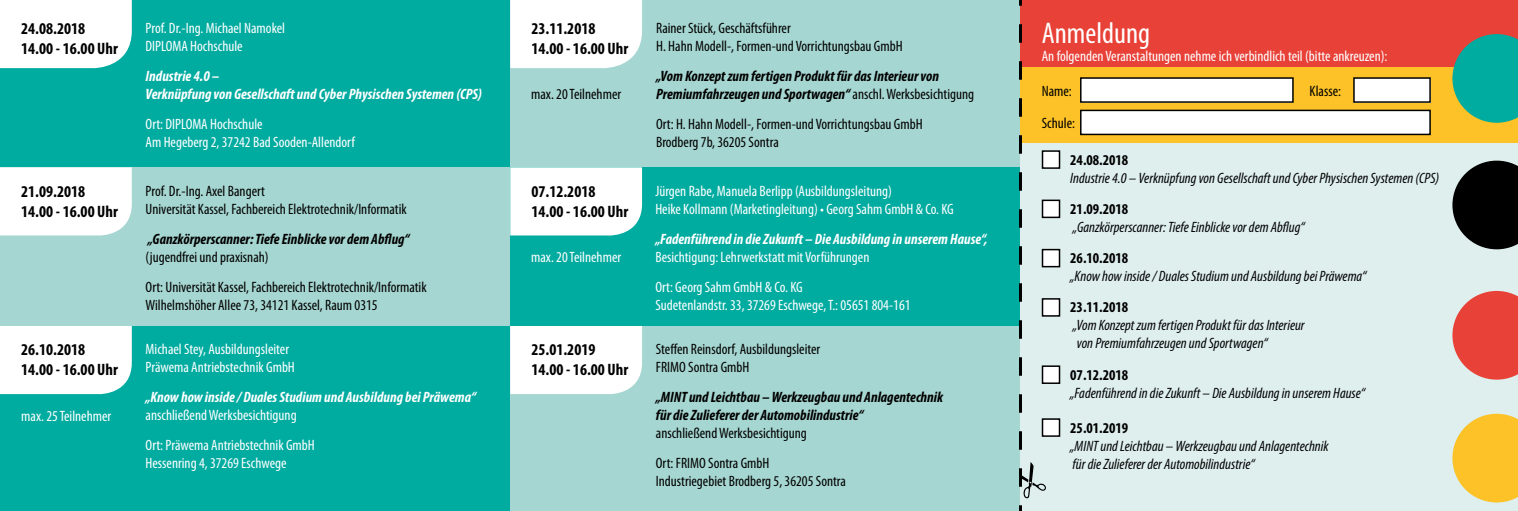
<style>
.page{position:relative;width:1518px;height:511px;background:#fff}
.page>*{position:absolute;margin:0;border:0;box-sizing:border-box;transform-origin:0 0}
.t1{font:condensed 30px "Myriad Pro";color:#fff}
.t2{font:700 condensed 16.5px/19.8px "Myriad Pro";color:#000}
.t3{font:condensed 15px/18px "Myriad Pro";color:#fff}
.t4{font:condensed 15px/18px "Myriad Pro";color:#000}
.t5{font:italic condensed 15px/18px "Myriad Pro";color:#000}
.t6{font:italic 700 condensed 15px/18px "Myriad Pro";color:#000}
.t7{font:italic 700 condensed 15px/18px "Myriad Pro";color:#fff}
.t8{font:700 condensed 15px "Myriad Pro";color:#000}
.s1{font-weight:400;font-style:normal}
</style>
<div class="page">
<div style="left:0;top:0;width:510px;height:167px;background:#00aba0"></div>
<div style="left:510px;top:0;width:510px;height:167px;background:#a5d6d1"></div>
<div style="left:0;top:325px;width:510px;height:185px;background:#00aba0"></div>
<div style="left:510px;top:325px;width:510px;height:185px;background:#a5d6d1"></div>
<div style="left:0;top:167px;width:510px;height:158px;background:#a5d6d1"></div>
<div style="left:510px;top:167px;width:510px;height:158px;background:#00aba0"></div>
<div style="left:0;top:0;width:132px;height:68px;background:#fff"></div>
<div style="left:510px;top:0;width:132px;height:68px;background:#fff"></div>
<div style="left:0;top:167px;width:132px;height:68px;background:#fff"></div>
<div style="left:510px;top:167px;width:132px;height:68px;background:#fff"></div>
<div style="left:0;top:325px;width:132px;height:69px;background:#fff"></div>
<div style="left:510px;top:325px;width:132px;height:69px;background:#fff"></div>
<div style="left:1020px;top:0;width:498px;height:510px;background:#deefed"></div>
<div style="left:1020px;top:0;width:498px;height:68px;background:#e84137"></div>
<div style="left:1020px;top:68px;width:498px;height:75px;background:#fcc227"></div>
<svg style="left:1452px;top:34px;width:66px;height:89px"></svg>
<svg style="left:1452px;top:160px;width:66px;height:89px"></svg>
<svg style="left:1452px;top:291px;width:66px;height:88px;background:#e65c53"></svg>
<svg style="left:1452px;top:413px;width:66px;height:89px"></svg>
<div style="left:1042px;top:151px;width:17px;height:17px;background:#fff"></div>
<div style="left:1042px;top:150px;width:18px;height:19px;border:2px solid #000"></div>
<div style="left:1042px;top:200px;width:17px;height:17px;background:#fff"></div>
<div style="left:1042px;top:199px;width:18px;height:19px;border:2px solid #000"></div>
<div style="left:1042px;top:249px;width:17px;height:17px;background:#fff"></div>
<div style="left:1042px;top:248px;width:18px;height:19px;border:2px solid #000"></div>
<div style="left:1042px;top:298px;width:17px;height:17px;background:#fff"></div>
<div style="left:1042px;top:298px;width:18px;height:18px;border:2px solid #000"></div>
<div style="left:1042px;top:366px;width:17px;height:17px;background:#fff"></div>
<div style="left:1042px;top:365px;width:18px;height:18px;border:2px solid #000"></div>
<div style="left:1042px;top:418px;width:17px;height:17px;background:#fff"></div>
<div style="left:1042px;top:418px;width:18px;height:18px;border:2px solid #000"></div>
<div style="left:1081px;top:78px;width:212px;height:24px;background:#fff"></div>
<div style="left:1080px;top:77px;width:214px;height:26px;border:2px solid #000"></div>
<div style="left:1081px;top:110px;width:349px;height:24px;background:#fff"></div>
<div style="left:1080px;top:110px;width:351px;height:25px;border:2px solid #000"></div>
<div style="left:1354px;top:78px;width:76px;height:24px;background:#fff"></div>
<div style="left:1353px;top:77px;width:78px;height:26px;border:2px solid #000"></div>
<svg style="left:1019px;top:0;width:27px;height:510px"></svg>
<p class="t2" style="left:21px;top:18px;width:98px">24.08.2018<br>14.00 - 16.00 Uhr</p>
<p class="t3" style="left:146px;top:18px;width:141px">Prof. Dr.-Ing. Michael Namokel<br>DIPLOMA Hochschule</p>
<p class="t7" style="left:146px;top:66px;width:338px">Industrie 4.0 –<br>Verknüpfung von Gesellschaft und Cyber Physischen Systemen (CPS)</p>
<p class="t3" style="left:146px;top:114px;width:211px">Ort: DIPLOMA Hochschule<br>Am Hegeberg 2, 37242 Bad Sooden-Allendorf</p>
<p class="t2" style="left:21px;top:181px;width:98px">21.09.2018<br>14.00 - 16.00 Uhr</p>
<p class="t4" style="left:146px;top:181px;width:263px">Prof. Dr.-Ing. Axel Bangert<br>Universität Kassel, Fachbereich Elektrotechnik/Informatik</p>
<p class="t6" style="left:148px;top:229px;width:263px">„Ganzkörperscanner: Tiefe Einblicke vor dem Abflug“</p>
<p class="t4" style="left:146px;top:241px;width:283px;line-height:30px">(jugendfrei und praxisnah)<br>Ort: Universität Kassel, Fachbereich Elektrotechnik/Informatik</p>
<p class="t4" style="left:146px;top:295px;width:234px">Wilhelmshöher Allee 73, 34121 Kassel, Raum 0315</p>
<p class="t2" style="left:21px;top:339px;width:98px">26.10.2018<br>14.00 - 16.00 Uhr</p>
<p class="t3" style="left:146px;top:339px;width:151px">Michael Stey, Ausbildungsleiter<br>Präwema Antriebstechnik GmbH</p>
<p class="t7" style="left:146px;top:387px;width:332px">„Know how inside / Duales Studium und Ausbildung bei Präwema“</p>
<p class="t3" style="left:146px;top:399px;width:171px;line-height:30px">anschließend Werksbesichtigung<br>Ort: Präwema Antriebstechnik GmbH</p>
<p class="t3" style="left:146px;top:453px;width:142px">Hessenring 4, 37269 Eschwege</p>
<p class="t3" style="left:21px;top:406px;width:92px">max. 25 Teilnehmer</p>
<p class="t2" style="left:531px;top:18px;width:98px">23.11.2018<br>14.00 - 16.00 Uhr</p>
<p class="t4" style="left:656px;top:18px;width:248px">Rainer Stück, Geschäftsführer<br>H. Hahn Modell-, Formen-und Vorrichtungsbau GmbH</p>
<p class="t6" style="left:656px;top:66px;width:320px">„Vom Konzept zum fertigen Produkt für das Interieur von<br>Premiumfahrzeugen und Sportwagen“ <span class="s1">anschl. Werksbesichtigung</span></p>
<p class="t4" style="left:656px;top:114px;width:268px">Ort: H. Hahn Modell-, Formen-und Vorrichtungsbau GmbH<br>Brodberg 7b, 36205 Sontra</p>
<p class="t4" style="left:531px;top:84px;width:92px">max. 20 Teilnehmer</p>
<p class="t2" style="left:531px;top:181px;width:98px">07.12.2018<br>14.00 - 16.00 Uhr</p>
<p class="t3" style="left:655px;top:181px;width:300px">Jürgen Rabe, Manuela Berlipp (Ausbildungsleitung)<br>Heike Kollmann (Marketingleitung) • Georg Sahm GmbH &amp; Co. KG</p>
<p class="t7" style="left:655px;top:229px;width:334px">„Fadenführend in die Zukunft – Die Ausbildung in unserem Hause“,</p>
<p class="t3" style="left:655px;top:241px;width:216px;line-height:30px">Besichtigung: Lehrwerkstatt mit Vorführungen<br>Ort: Georg Sahm GmbH &amp; Co. KG</p>
<p class="t3" style="left:655px;top:295px;width:257px">Sudetenlandstr. 33, 37269 Eschwege, T.: 05651 804-161</p>
<p class="t3" style="left:531px;top:248px;width:92px">max. 20 Teilnehmer</p>
<p class="t2" style="left:531px;top:339px;width:98px">25.01.2019<br>14.00 - 16.00 Uhr</p>
<p class="t4" style="left:656px;top:339px;width:166px">Steffen Reinsdorf, Ausbildungsleiter<br>FRIMO Sontra GmbH</p>
<p class="t6" style="left:656px;top:387px;width:289px">„MINT und Leichtbau – Werkzeugbau und Anlagentechnik für die Zulieferer der Automobilindustrie“</p>
<p class="t4" style="left:656px;top:417px;width:153px;line-height:30px">anschließend Werksbesichtigung<br>Ort: FRIMO Sontra GmbH</p>
<p class="t4" style="left:656px;top:471px;width:192px">Industriegebiet Brodberg 5, 36205 Sontra</p>
<h1 class="t1" style="left:1042px;top:15px;width:110px">Anmeldung</h1>
<p class="t3" style="left:1042px;top:47px;width:347px">An folgenden Veranstaltungen nehme ich verbindlich teil (bitte ankreuzen):</p>
<p class="t4" style="left:1042px;top:74px;width:35px;line-height:32.4px">Name:<br>Schule:</p>
<p class="t4" style="left:1310px;top:81px;width:33px">Klasse:</p>
<p class="t8" style="left:1070px;top:150px;width:60px">24.08.2018</p>
<p class="t5" style="left:1070px;top:168px;width:371px">Industrie 4.0 – Verknüpfung von Gesellschaft und Cyber Physischen Systemen (CPS)</p>
<p class="t8" style="left:1070px;top:199px;width:60px">21.09.2018</p>
<p class="t5" style="left:1073px;top:217px;width:234px">„Ganzkörperscanner: Tiefe Einblicke vor dem Abflug“</p>
<p class="t8" style="left:1070px;top:248px;width:60px">26.10.2018</p>
<p class="t5" style="left:1070px;top:267px;width:298px">„Know how inside / Duales Studium und Ausbildung bei Präwema“</p>
<p class="t8" style="left:1070px;top:298px;width:60px">23.11.2018</p>
<p class="t5" style="left:1073px;top:316px;width:234px">„Vom Konzept zum fertigen Produkt für das Interieur von Premiumfahrzeugen und Sportwagen“</p>
<p class="t8" style="left:1070px;top:365px;width:60px">07.12.2018</p>
<p class="t5" style="left:1070px;top:383px;width:297px">„Fadenführend in die Zukunft – Die Ausbildung in unserem Hause“</p>
<p class="t8" style="left:1070px;top:418px;width:60px">25.01.2019</p>
<p class="t5" style="left:1070px;top:436px;width:260px">„MINT und Leichtbau – Werkzeugbau und Anlagentechnik für die Zulieferer der Automobilindustrie“</p>
</div>
